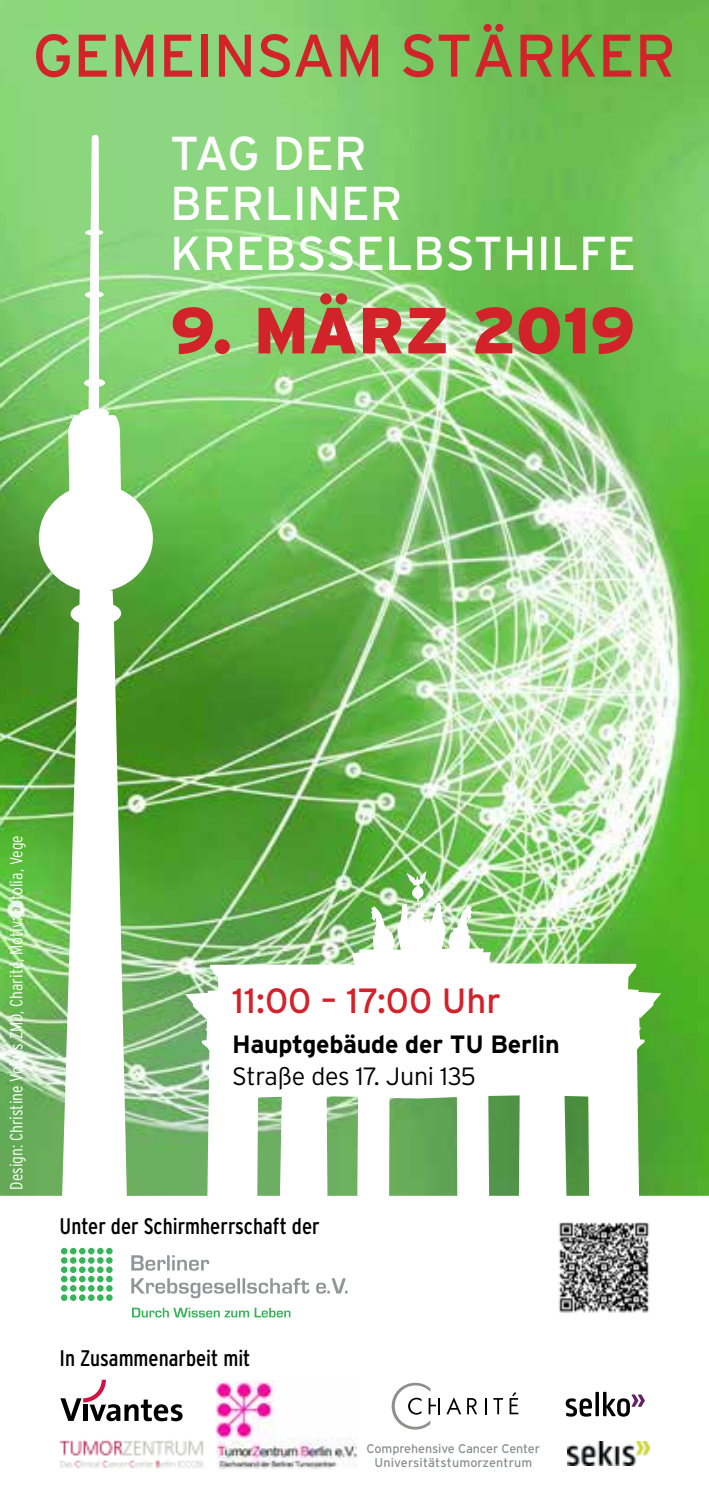
<style>
.page{position:relative;width:709px;height:1489px;background:#fff}
.page>*{position:absolute;margin:0;border:0;box-sizing:border-box;transform-origin:0 0}
.t1{font:900 65px "Interstate";color:#d2232a}
.t2{font:60px "Interstate";color:#d2232a}
.t3{font:47.5px/50px "Interstate";color:#fff}
.t4{font:35px "Interstate";color:#d2232a}
.t5{font:700 25px "Interstate";letter-spacing:-.01em;color:#000}
.t6{font:300 25px "Interstate";letter-spacing:-.01em;color:#000}
.t7{font:condensed 22.5px "Interstate";color:#000}
.t8{font:300 condensed 17.5px "Interstate";color:#fff}
.t9{font:12.5px/14.5px "Interstate";letter-spacing:-.01em;color:#8b918d;text-align:center}
</style>
<div class="page">
<img style="left:0;top:0;width:709px;height:135px">
<img style="left:0;top:135px;width:709px;height:1183px">
<svg style="left:493px;top:1398px;width:10px;height:16px"></svg>
<svg style="left:485px;top:1398px;width:1px;height:16px"></svg>
<svg style="left:446px;top:1397px;width:15px;height:17px"></svg>
<svg style="left:467px;top:1398px;width:10px;height:16px"></svg>
<svg style="left:509px;top:1392px;width:9px;height:22px"></svg>
<svg style="left:391px;top:1382px;width:49px;height:47px"></svg>
<img style="left:217px;top:1380px;width:139px;height:89px">
<div style="left:61px;top:1247px;width:6px;height:7px;background:#35b558;border-radius:50%"></div>
<div style="left:70px;top:1247px;width:7px;height:7px;background:#35b558;border-radius:50%"></div>
<div style="left:79px;top:1247px;width:7px;height:7px;background:#35b558;border-radius:50%"></div>
<div style="left:88px;top:1247px;width:7px;height:7px;background:#35b558;border-radius:50%"></div>
<div style="left:97px;top:1247px;width:7px;height:7px;background:#35b558;border-radius:50%"></div>
<div style="left:106px;top:1247px;width:7px;height:7px;background:#35b558;border-radius:50%"></div>
<svg style="left:61px;top:1256px;width:6px;height:7px"></svg>
<svg style="left:70px;top:1256px;width:7px;height:7px"></svg>
<svg style="left:79px;top:1256px;width:7px;height:7px"></svg>
<svg style="left:88px;top:1256px;width:7px;height:7px"></svg>
<svg style="left:97px;top:1256px;width:7px;height:7px"></svg>
<svg style="left:106px;top:1256px;width:7px;height:7px"></svg>
<svg style="left:61px;top:1266px;width:6px;height:6px"></svg>
<div style="left:70px;top:1266px;width:7px;height:6px;background:#35b558;border-radius:50%"></div>
<div style="left:79px;top:1266px;width:7px;height:6px;background:#35b558;border-radius:50%"></div>
<div style="left:88px;top:1266px;width:7px;height:6px;background:#35b558;border-radius:50%"></div>
<div style="left:97px;top:1266px;width:7px;height:6px;background:#35b558;border-radius:50%"></div>
<div style="left:106px;top:1266px;width:7px;height:6px;background:#35b558;border-radius:50%"></div>
<div style="left:61px;top:1275px;width:6px;height:7px;background:#35b558;border-radius:50%"></div>
<div style="left:70px;top:1275px;width:7px;height:7px;background:#35b558;border-radius:50%"></div>
<div style="left:79px;top:1275px;width:7px;height:7px;background:#35b558;border-radius:50%"></div>
<div style="left:88px;top:1275px;width:7px;height:7px;background:#35b558;border-radius:50%"></div>
<div style="left:97px;top:1275px;width:7px;height:7px;background:#35b558;border-radius:50%"></div>
<div style="left:106px;top:1275px;width:7px;height:7px;background:#35b558;border-radius:50%"></div>
<svg style="left:61px;top:1284px;width:6px;height:7px"></svg>
<svg style="left:70px;top:1284px;width:7px;height:7px"></svg>
<svg style="left:79px;top:1284px;width:7px;height:7px"></svg>
<svg style="left:88px;top:1284px;width:7px;height:7px"></svg>
<svg style="left:97px;top:1284px;width:7px;height:7px"></svg>
<svg style="left:106px;top:1284px;width:7px;height:7px"></svg>
<svg style="left:61px;top:1294px;width:6px;height:6px"></svg>
<div style="left:70px;top:1294px;width:7px;height:6px;background:#35b558;border-radius:50%"></div>
<div style="left:79px;top:1294px;width:7px;height:6px;background:#35b558;border-radius:50%"></div>
<div style="left:88px;top:1294px;width:7px;height:6px;background:#35b558;border-radius:50%"></div>
<div style="left:97px;top:1294px;width:7px;height:6px;background:#35b558;border-radius:50%"></div>
<div style="left:106px;top:1294px;width:7px;height:6px;background:#35b558;border-radius:50%"></div>
<svg style="left:132px;top:1307px;width:158px;height:10px"></svg>
<svg style="left:131px;top:1277px;width:216px;height:21px"></svg>
<svg style="left:131px;top:1255px;width:78px;height:15px"></svg>
<img style="left:553px;top:1215px;width:102px;height:102px">
<svg style="left:60px;top:1379px;width:123px;height:42px"></svg>
<svg style="left:566px;top:1398px;width:26px;height:18px"></svg>
<svg style="left:595px;top:1391px;width:4px;height:24px"></svg>
<svg style="left:603px;top:1391px;width:42px;height:25px"></svg>
<img style="left:59px;top:1440px;width:145px;height:29px">
<img style="left:567px;top:1441px;width:82px;height:23px">
<h2 class="t2" style="left:33px;top:22px;width:645px">Gemeinsam stärker</h2>
<h3 class="t3" style="left:170px;top:127px;width:467px">Tag der<br>Berliner<br>Krebsselbsthilfe</h3>
<h1 class="t1" style="left:170px;top:293px;width:466px">9. März 2019</h1>
<p class="t8" style="left:7px;top:1189px;width:356px;rotate:-90deg">Design: Christine Voigts ZMD, Charité, Motiv: Fotolia, Vege</p>
<h3 class="t4" style="left:232px;top:980px;width:270px">11:00 – 17:00 Uhr</h3>
<h3 class="t5" style="left:232px;top:1029px;width:329px">Hauptgebäude der TU Berlin</h3>
<h3 class="t6" style="left:232px;top:1062px;width:245px">Straße des 17. Juni 135</h3>
<p class="t7" style="left:60px;top:1213px;width:262px">Unter der Schirmherrschaft der</p>
<p class="t7" style="left:60px;top:1345px;width:192px">In Zusammenarbeit mit</p>
<p class="t9" style="left:366px;top:1440px;width:175px">Comprehensive Cancer Center<br>Universitätstumorzentrum</p>
</div>
